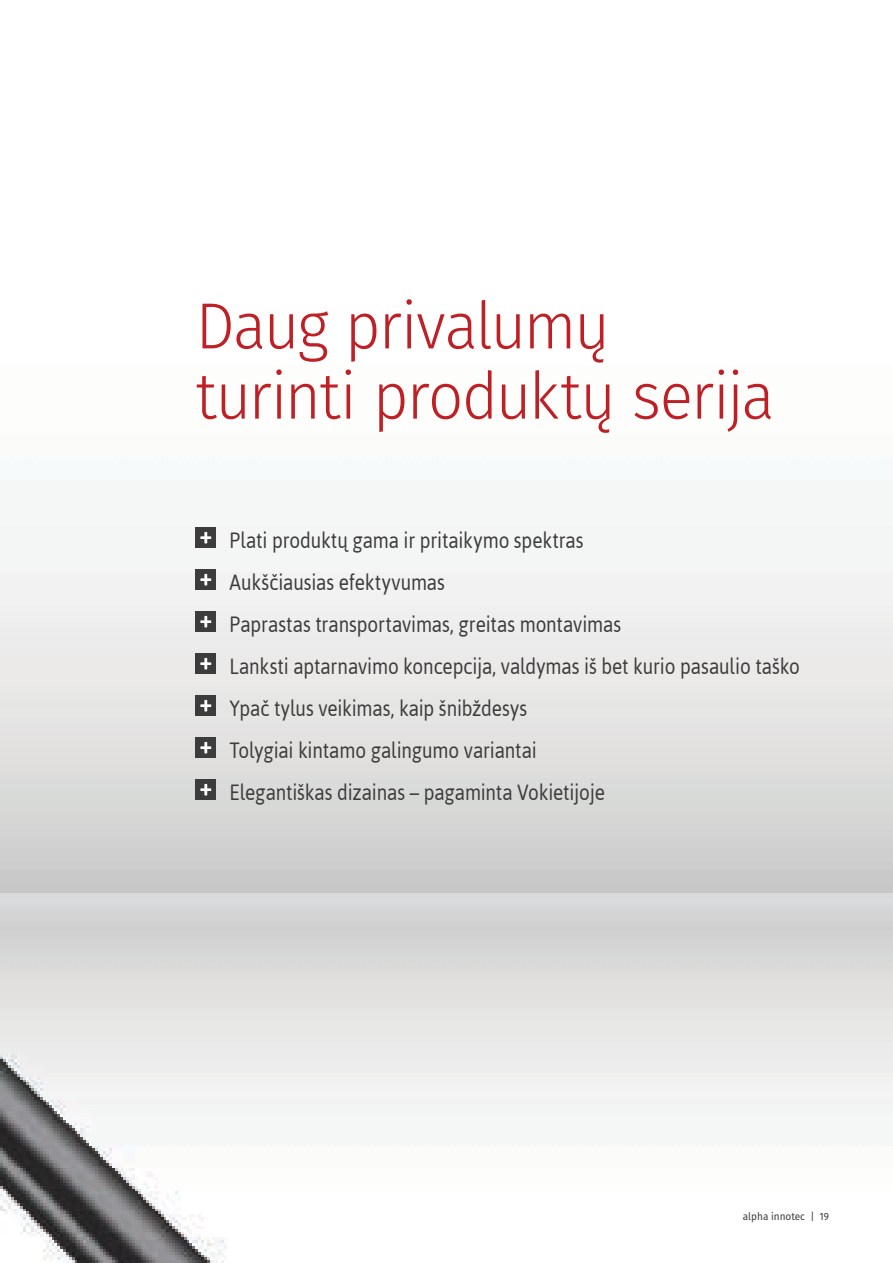
<style>
.page{position:relative;width:893px;height:1263px;background:#fff}
.page>*{position:absolute;margin:0;border:0;box-sizing:border-box;transform-origin:0 0}
.t1{font:300 65.25px/70.2px "Fira Sans";letter-spacing:-.03em;color:#bf2026;scale:.95 1}
.t2{font:24.75px/42px "Jaldi";letter-spacing:-.005em;color:#3d3c3c;scale:.88 1}
.t3{font:10.5px "Fira Sans";color:#3d3c3c;scale:.95 1}
</style>
<div class="page">
<img style="left:0;top:526px;width:893px;height:737px">
<div style="left:196px;top:527px;width:20px;height:21px;background:#3d3c3c"></div>
<svg style="left:200px;top:532px;width:11px;height:11px"></svg>
<div style="left:196px;top:569px;width:20px;height:21px;background:#3d3c3c"></div>
<svg style="left:200px;top:574px;width:11px;height:11px"></svg>
<div style="left:196px;top:611px;width:20px;height:21px;background:#3d3c3c"></div>
<svg style="left:200px;top:616px;width:11px;height:11px"></svg>
<div style="left:196px;top:653px;width:20px;height:21px;background:#3d3c3c"></div>
<svg style="left:200px;top:658px;width:11px;height:11px"></svg>
<div style="left:196px;top:695px;width:20px;height:21px;background:#3d3c3c"></div>
<svg style="left:200px;top:700px;width:11px;height:11px"></svg>
<div style="left:196px;top:737px;width:20px;height:21px;background:#3d3c3c"></div>
<svg style="left:200px;top:742px;width:11px;height:11px"></svg>
<div style="left:196px;top:779px;width:20px;height:21px;background:#3d3c3c"></div>
<svg style="left:200px;top:784px;width:11px;height:11px"></svg>
<h1 class="t1" style="left:196px;top:290px;width:611px">Daug privalumų turinti produktų serija</h1>
<p class="t2" style="left:230px;top:519px;width:649px">Plati produktų gama ir pritaikymo spektras<br>Aukščiausias efektyvumas<br>Paprastas transportavimas, greitas montavimas<br>Lanksti aptarnavimo koncepcija, valdymas iš bet kurio pasaulio taško Ypač tylus veikimas, kaip šnibždesys<br>Tolygiai kintamo galingumo variantai<br>Elegantiškas dizainas – pagaminta Vokietijoje</p>
<p class="t3" style="left:743px;top:1208px;width:92px">alpha innotec | 19</p>
</div>
